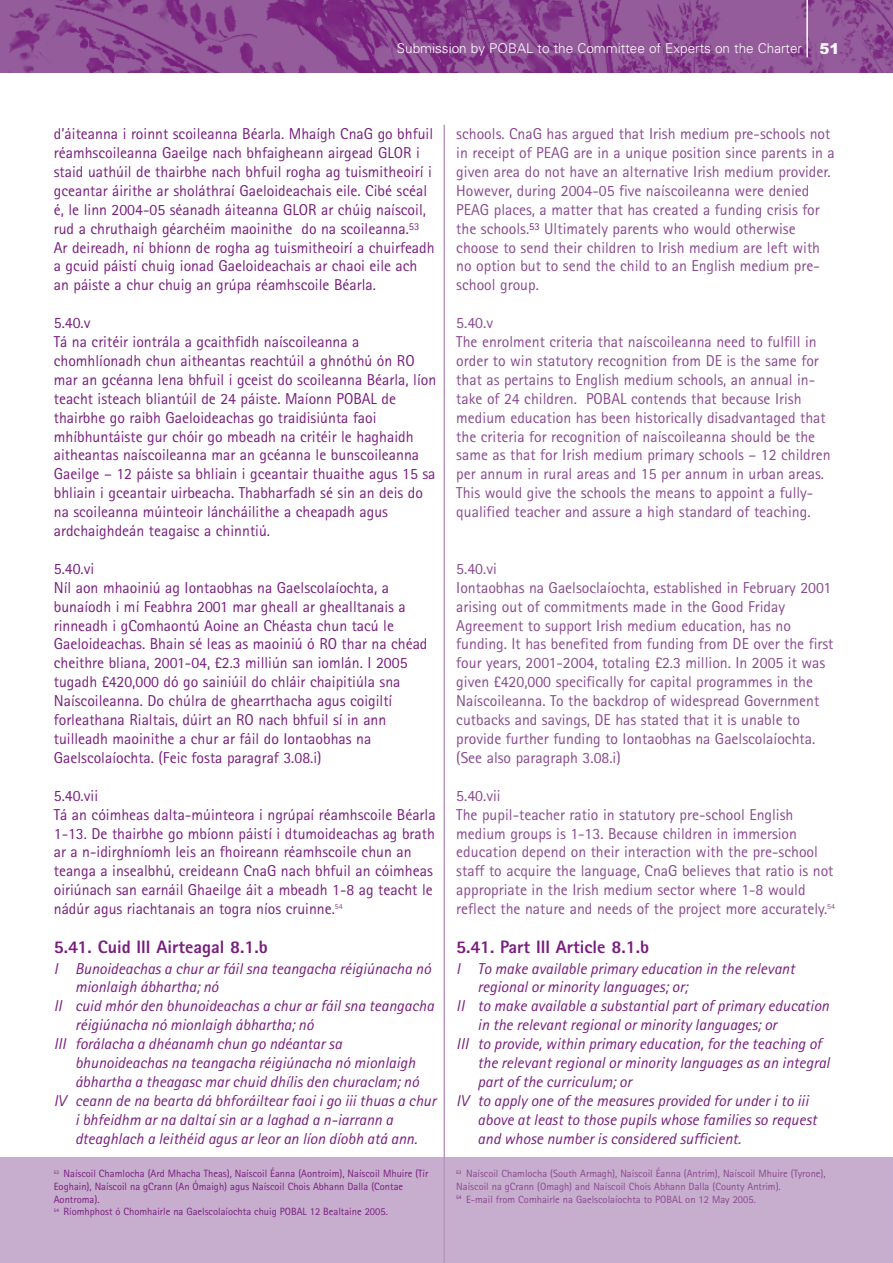
<style>
.page{position:relative;width:893px;height:1263px;background:#fff}
.page>*{position:absolute;margin:0;border:0;box-sizing:border-box;transform-origin:0 0}
.t1{font:800 18px "Rotis Sans Serif";color:#781d7d}
.t2{font:15.75px/18.9px "Rotis Sans Serif";color:#781d7d}
.t3{font:15.75px/18.9px "Rotis Sans Serif";color:#89498f}
.t4{font:italic 15.75px "Rotis Sans Serif";color:#781d7d}
.t5{font:900 15px "Arial";color:#fff}
.t6{font:300 13.5px "Univers";color:#fff}
.t7{font:10.5px/12.6px "Rotis Sans Serif";color:#781d7d}
.t8{font:10.5px/12.6px "Rotis Sans Serif";color:#89498f}
</style>
<div class="page">
<div style="left:0;top:1157px;width:893px;height:106px;background:#c7adce"></div>
<img style="left:9px;top:0;width:884px;height:73px">
<hr style="left:806px;top:0;width:2px;height:57px;background:#fff">
<hr style="left:444px;top:125px;width:1px;height:1138px;background:#b997bf">
<p class="t6" style="left:397px;top:43px;width:407px">Submission by POBAL to the Committee of Experts on the Charter</p>
<p class="t5" style="left:819px;top:43px;width:22px">51</p>
<p class="t2" style="left:54px;top:125px;width:382px">d’áiteanna i roinnt scoileanna Béarla. Mhaígh CnaG go bhfuil réamhscoileanna Gaeilge nach bhfaigheann airgead GLOR i staid uathúil de thairbhe nach bhfuil rogha ag tuismitheoirí i gceantar áirithe ar sholáthraí Gaeloideachais eile. Cibé scéal é, le linn 2004-05 séanadh áiteanna GLOR ar chúig naíscoil, rud a chruthaigh géarchéim maoinithe do na scoileanna.<sup>53<br></sup>Ar deireadh, ní bhíonn de rogha ag tuismitheoirí a chuirfeadh a gcuid páistí chuig ionad Gaeloideachais ar chaoi eile ach an páiste a chur chuig an grúpa réamhscoile Béarla.</p>
<p class="t2" style="left:54px;top:314px;width:384px">5.40.v<br>Tá na critéir iontrála a gcaithfidh naíscoileanna a chomhlíonadh chun aitheantas reachtúil a ghnóthú ón RO mar an gcéanna lena bhfuil i gceist do scoileanna Béarla, líon teacht isteach bliantúil de 24 páiste. Maíonn POBAL de thairbhe go raibh Gaeloideachas go traidisiúnta faoi mhíbhuntáiste gur chóir go mbeadh na critéir le haghaidh aitheantas naíscoileanna mar an gcéanna le bunscoileanna Gaeilge – 12 páiste sa bhliain i gceantair thuaithe agus 15 sa bhliain i gceantair uirbeacha. Thabharfadh sé sin an deis do na scoileanna múinteoir láncháilithe a cheapadh agus ardchaighdeán teagaisc a chinntiú.</p>
<p class="t2" style="left:54px;top:560px;width:375px">5.40.vi<br>Níl aon mhaoiniú ag Iontaobhas na Gaelscolaíochta, a bunaíodh i mí Feabhra 2001 mar gheall ar ghealltanais a rinneadh i gComhaontú Aoine an Chéasta chun tacú le Gaeloideachas. Bhain sé leas as maoiniú ó RO thar na chéad cheithre bliana, 2001-04, £2.3 milliún san iomlán. I 2005 tugadh £420,000 dó go sainiúil do chláir chaipitiúla sna Naíscoileanna. Do chúlra de ghearrthacha agus coigiltí forleathana Rialtais, dúirt an RO nach bhfuil sí in ann tuilleadh maoinithe a chur ar fáil do Iontaobhas na Gaelscolaíochta. (Feic fosta paragraf 3.08.i)</p>
<p class="t2" style="left:54px;top:787px;width:383px">5.40.vii<br>Tá an cóimheas dalta-múinteora i ngrúpaí réamhscoile Béarla 1-13. De thairbhe go mbíonn páistí i dtumoideachas ag brath ar a n-idirghníomh leis an fhoireann réamhscoile chun an teanga a insealbhú, creideann CnaG nach bhfuil an cóimheas oiriúnach san earnáil Ghaeilge áit a mbeadh 1-8 ag teacht le nádúr agus riachtanais an togra níos cruinne.<sup>54</sup></p>
<p class="t1" style="left:54px;top:940px;width:216px">5.41. Cuid III Airteagal 8.1.b</p>
<p class="t4" style="left:54px;top:962px;width:379px">I Bunoideachas a chur ar fáil sna teangacha réigiúnacha nó</p>
<p class="t4" style="left:75px;top:981px;width:145px">mionlaigh ábhartha; nó</p>
<p class="t4" style="left:54px;top:1000px;width:382px">II cuid mhór den bhunoideachas a chur ar fáil sna teangacha</p>
<p class="t4" style="left:75px;top:1019px;width:240px">réigiúnacha nó mionlaigh ábhartha; nó</p>
<p class="t4" style="left:54px;top:1038px;width:290px">III forálacha a dhéanamh chun go ndéantar sa</p>
<p class="t4" style="left:75px;top:1057px;width:342px">bhunoideachas na teangacha réigiúnacha nó mionlaigh</p>
<p class="t4" style="left:75px;top:1076px;width:345px">ábhartha a theagasc mar chuid dhílis den churaclam; nó</p>
<p class="t4" style="left:54px;top:1094px;width:384px">IV ceann de na bearta dá bhforáiltear faoi i go iii thuas a chur</p>
<p class="t4" style="left:75px;top:1113px;width:320px">i bhfeidhm ar na daltaí sin ar a laghad a n-iarrann a</p>
<p class="t4" style="left:75px;top:1132px;width:344px">dteaghlach a leithéid agus ar leor an líon díobh atá ann.</p>
<p class="t3" style="left:456px;top:125px;width:380px">schools. CnaG has argued that Irish medium pre-schools not in receipt of PEAG are in a unique position since parents in a given area do not have an alternative Irish medium provider.<br>However, during 2004-05 five naíscoileanna were denied PEAG places, a matter that has created a funding crisis for the schools.<sup>53</sup> Ultimately parents who would otherwise choose to send their children to Irish medium are left with no option but to send the child to an English medium pre&shy;school group.</p>
<p class="t3" style="left:456px;top:314px;width:376px">5.40.v<br>The enrolment criteria that naíscoileanna need to fulfill in order to win statutory recognition from DE is the same for that as pertains to English medium schools, an annual in&shy;take of 24 children. POBAL contends that because Irish medium education has been historically disadvantaged that the criteria for recognition of naíscoileanna should be the same as that for Irish medium primary schools – 12 children per annum in rural areas and 15 per annum in urban areas.<br>This would give the schools the means to appoint a fully&shy;qualified teacher and assure a high standard of teaching.</p>
<p class="t3" style="left:456px;top:560px;width:379px">5.40.vi<br>Iontaobhas na Gaelsoclaíochta, established in February 2001 arising out of commitments made in the Good Friday Agreement to support Irish medium education, has no funding. It has benefited from funding from DE over the first four years, 2001-2004, totaling £2.3 million. In 2005 it was given £420,000 specifically for capital programmes in the Naíscoileanna. To the backdrop of widespread Government cutbacks and savings, DE has stated that it is unable to provide further funding to Iontaobhas na Gaelscolaíochta. (See also paragraph 3.08.i)</p>
<p class="t3" style="left:456px;top:787px;width:380px">5.40.vii<br>The pupil-teacher ratio in statutory pre-school English medium groups is 1-13. Because children in immersion education depend on their interaction with the pre-school staff to acquire the language, CnaG believes that ratio is not appropriate in the Irish medium sector where 1-8 would reflect the nature and needs of the project more accurately.<sup>54</sup></p>
<p class="t1" style="left:456px;top:940px;width:194px">5.41. Part III Article 8.1.b</p>
<p class="t4" style="left:456px;top:962px;width:340px">I To make available primary education in the relevant</p>
<p class="t4" style="left:478px;top:981px;width:212px">regional or minority languages; or;</p>
<p class="t4" style="left:456px;top:1000px;width:374px">II to make available a substantial part of primary education</p>
<p class="t4" style="left:478px;top:1019px;width:301px">in the relevant regional or minority languages; or</p>
<p class="t4" style="left:456px;top:1038px;width:367px">III to provide, within primary education, for the teaching of</p>
<p class="t4" style="left:478px;top:1057px;width:354px">the relevant regional or minority languages as an integral</p>
<p class="t4" style="left:478px;top:1076px;width:156px">part of the curriculum; or</p>
<p class="t4" style="left:456px;top:1094px;width:354px">IV to apply one of the measures provided for under i to iii</p>
<p class="t4" style="left:478px;top:1113px;width:341px">above at least to those pupils whose families so request</p>
<p class="t4" style="left:478px;top:1132px;width:265px">and whose number is considered sufficient.</p>
<p class="t7" style="left:54px;top:1168px;width:376px"><sup>53</sup> Naíscoil Chamlocha (Ard Mhacha Theas), Naíscoil Éanna (Aontroim), Naíscoil Mhuire (Tír Eoghain), Naíscoil na gCrann (An Ómaigh) agus Naíscoil Chois Abhann Dalla (Contae Aontroma).<br><sup>54</sup> Ríomhphost ó Chomhairle na Gaelscolaíochta chuig POBAL 12 Bealtaine 2005.</p>
<p class="t8" style="left:456px;top:1168px;width:371px"><sup>53</sup> Naíscoil Chamlocha (South Armagh), Naíscoil Éanna (Antrim), Naíscoil Mhuire (Tyrone),<br>Naíscoil na gCrann (Omagh) and Naíscoil Chois Abhann Dalla (County Antrim).<br><sup>54</sup> E-mail from Comhairle na Gaelscolaíochta to POBAL on 12 May 2005.</p>
</div>
